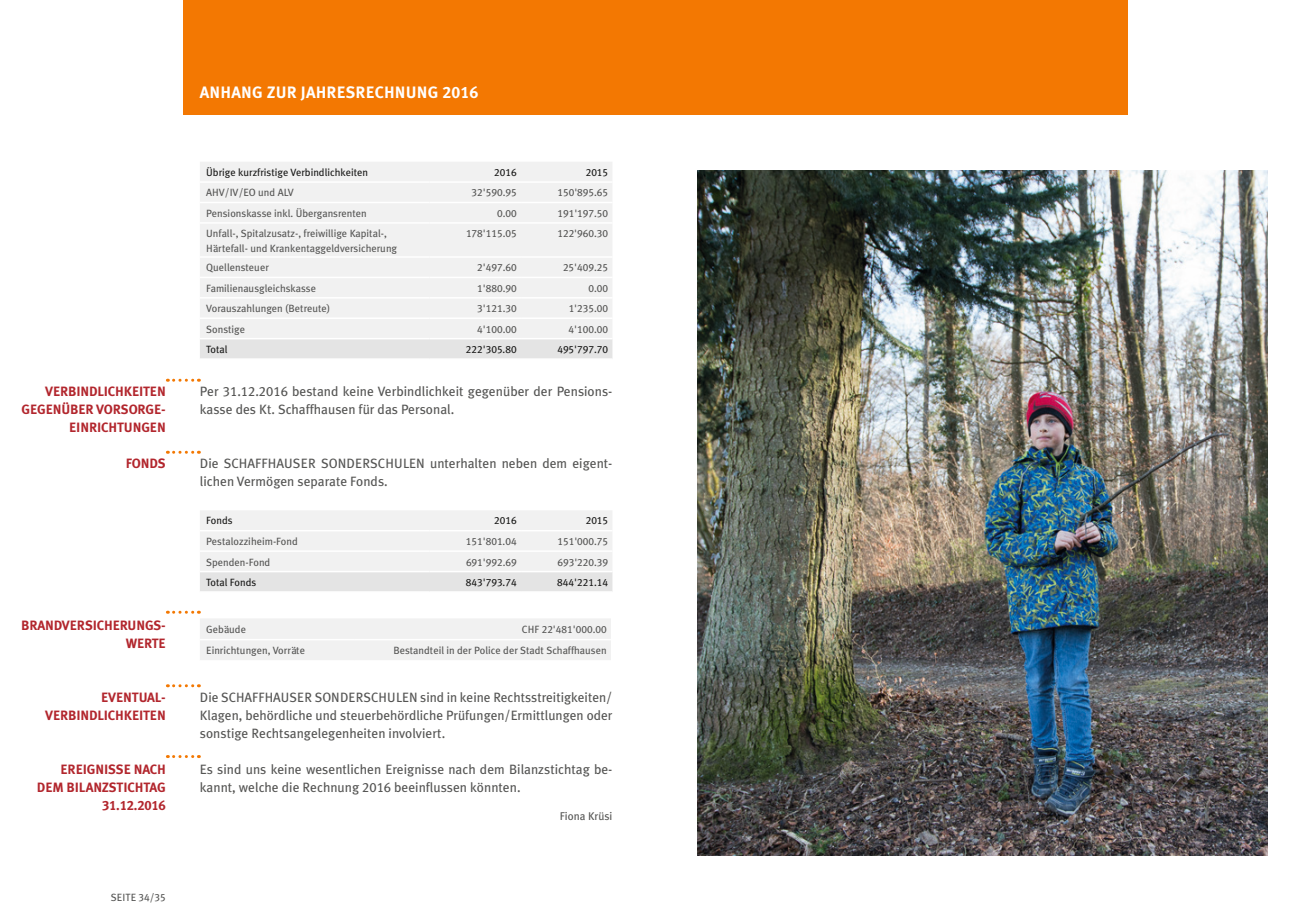
<style>
.page{position:relative;width:1310px;height:919px;background:#fff}
.page>*{position:absolute;margin:0;border:0;box-sizing:border-box;transform-origin:0 0}
.t1{font:700 16.5px "Meta Plus";letter-spacing:.01em;color:#fff}
.t2{font:13.5px/18px "Meta Plus";color:#555554}
.t3{font:700 13.5px/18px "Meta Plus";letter-spacing:-.01em;color:#b2262d;text-align:right}
.t4{font:13.5px "Meta Plus Bold Caps";letter-spacing:-.01em;color:#b2262d}
.t5{font:11.25px "Meta Plus";color:#555554}
.t6{font:10.5px/15px "Meta Plus";color:#555554}
.t7{font:10.5px "Meta Plus Book Caps";color:#555554}
.t8{font:10.5px "Meta Plus Book Caps";color:#191918}
.t9{font:10.5px "Meta Plus";color:#191918}
.s1{font-family:"Meta Plus Bold Caps";font-weight:400}
.s2{font-family:"Meta Plus Book Caps"}
</style>
<div class="page">
<div style="left:183px;top:0;width:944px;height:115px;background:#f37802"></div>
<svg style="left:174px;top:378px;width:25px;height:3px"></svg>
<svg style="left:174px;top:450px;width:25px;height:3px"></svg>
<svg style="left:174px;top:684px;width:25px;height:3px"></svg>
<svg style="left:174px;top:755px;width:25px;height:3px"></svg>
<div style="left:200px;top:162px;width:412px;height:176px;background:#f1f1f1"></div>
<div style="left:200px;top:339px;width:412px;height:19px;background:#e4e4e4"></div>
<hr style="left:200px;top:181px;width:229px;height:2px;background:#fff">
<hr style="left:429px;top:181px;width:92px;height:2px;background:#fff">
<hr style="left:521px;top:181px;width:91px;height:2px;background:#fff">
<hr style="left:200px;top:202px;width:229px;height:1px;background:#fff">
<hr style="left:429px;top:202px;width:92px;height:1px;background:#fff">
<hr style="left:521px;top:202px;width:91px;height:1px;background:#fff">
<hr style="left:200px;top:222px;width:229px;height:2px;background:#fff">
<hr style="left:429px;top:222px;width:92px;height:2px;background:#fff">
<hr style="left:521px;top:222px;width:91px;height:2px;background:#fff">
<hr style="left:200px;top:256px;width:229px;height:2px;background:#fff">
<hr style="left:429px;top:256px;width:92px;height:2px;background:#fff">
<hr style="left:521px;top:256px;width:91px;height:2px;background:#fff">
<hr style="left:200px;top:276px;width:229px;height:2px;background:#fff">
<hr style="left:429px;top:276px;width:92px;height:2px;background:#fff">
<hr style="left:521px;top:276px;width:91px;height:2px;background:#fff">
<hr style="left:200px;top:297px;width:229px;height:1px;background:#fff">
<hr style="left:429px;top:297px;width:92px;height:1px;background:#fff">
<hr style="left:521px;top:297px;width:91px;height:1px;background:#fff">
<hr style="left:200px;top:317px;width:229px;height:2px;background:#fff">
<hr style="left:429px;top:317px;width:92px;height:2px;background:#fff">
<hr style="left:521px;top:317px;width:91px;height:2px;background:#fff">
<svg style="left:200px;top:511px;width:412px;height:80px"></svg>
<hr style="left:200px;top:530px;width:229px;height:1px;background:#fff">
<hr style="left:429px;top:530px;width:92px;height:1px;background:#fff">
<hr style="left:521px;top:530px;width:91px;height:1px;background:#fff">
<hr style="left:200px;top:550px;width:229px;height:2px;background:#fff">
<hr style="left:429px;top:550px;width:92px;height:2px;background:#fff">
<hr style="left:521px;top:550px;width:91px;height:2px;background:#fff">
<hr style="left:200px;top:570px;width:229px;height:2px;background:#fff">
<hr style="left:429px;top:570px;width:92px;height:2px;background:#fff">
<hr style="left:521px;top:570px;width:91px;height:2px;background:#fff">
<svg style="left:174px;top:610px;width:437px;height:50px"></svg>
<hr style="left:200px;top:639px;width:154px;height:1px;background:#fff">
<hr style="left:354px;top:639px;width:257px;height:1px;background:#fff">
<img style="left:697px;top:170px;width:570px;height:685px">
<p class="t3" style="left:21px;top:382px;width:146px">VERBINDLICHKEITEN<br>GEGENÜBER VORSORGE-<br>EINRICHTUNGEN</p>
<p class="t3" style="left:126px;top:454px;width:42px">FONDS</p>
<p class="t3" style="left:21px;top:616px;width:146px">BRANDVERSICHERUNGS-<br>WERTE</p>
<p class="t3" style="left:45px;top:688px;width:122px">EVENTUAL-<br>VERBINDLICHKEITEN</p>
<p class="t3" style="left:37px;top:760px;width:130px">EREIGNISSE NACH<br>DEM BILANZSTICHTAG</p>
<p class="t4" style="left:102px;top:797px;width:65px">31.12.2016</p>
<p class="t7" style="left:111px;top:890px;width:57px">SEITE 34/35</p>
<p class="t1" style="left:200px;top:83px;width:280px">ANHANG ZUR JAHRESRECHNUNG <span class="s1">2016</span></p>
<p class="t9" style="left:206px;top:166px;width:163px">Übrige kurzfristige Verbindlichkeiten</p>
<p class="t8" style="left:494px;top:166px;width:24px">2016</p>
<p class="t8" style="left:586px;top:166px;width:24px">2015</p>
<p class="t6" style="left:206px;top:185px;width:89px">AHV/IV/EO und ALV</p>
<p class="t7" style="left:472px;top:187px;width:47px">32'590.95</p>
<p class="t7" style="left:557px;top:187px;width:52px">150'895.65</p>
<p class="t6" style="left:206px;top:205px;width:162px">Pensionskasse inkl. Übergansrenten</p>
<p class="t7" style="left:497px;top:207px;width:21px">0.00</p>
<p class="t7" style="left:557px;top:207px;width:52px">191'197.50</p>
<p class="t6" style="left:206px;top:225px;width:192px">Unfall-, Spitalzusatz-, freiwillige Kapital-,<br>Härtefall- und Krankentaggeldversicherung</p>
<p class="t7" style="left:466px;top:227px;width:52px">178'115.05</p>
<p class="t7" style="left:557px;top:227px;width:52px">122'960.30</p>
<p class="t6" style="left:206px;top:260px;width:64px">Quellensteuer</p>
<p class="t7" style="left:477px;top:261px;width:41px">2'497.60</p>
<p class="t7" style="left:563px;top:261px;width:47px">25'409.25</p>
<p class="t6" style="left:206px;top:280px;width:111px">Familienausgleichskasse</p>
<p class="t7" style="left:477px;top:282px;width:41px">1'880.90</p>
<p class="t7" style="left:588px;top:282px;width:21px">0.00</p>
<p class="t6" style="left:206px;top:301px;width:126px">Vorauszahlungen (Betreute)</p>
<p class="t7" style="left:477px;top:302px;width:41px">3'121.30</p>
<p class="t7" style="left:569px;top:302px;width:41px">1'235.00</p>
<p class="t6" style="left:206px;top:321px;width:40px">Sonstige</p>
<p class="t7" style="left:477px;top:323px;width:41px">4'100.00</p>
<p class="t7" style="left:568px;top:323px;width:41px">4'100.00</p>
<p class="t9" style="left:206px;top:343px;width:23px">Total</p>
<p class="t8" style="left:466px;top:343px;width:52px">222'305.80</p>
<p class="t8" style="left:557px;top:343px;width:52px">495'797.70</p>
<p class="t2" style="left:200px;top:382px;width:414px">Per <span class="s2">31.12.2016</span> bestand keine Verbindlichkeit gegenüber der Pensions&shy;kasse des Kt. Schaffhausen für das Personal.</p>
<p class="t2" style="left:200px;top:454px;width:414px">Die SCHAFFHAUSER SONDERSCHULEN unterhalten neben dem eigent&shy;lichen Vermögen separate Fonds.</p>
<p class="t9" style="left:206px;top:514px;width:28px">Fonds</p>
<p class="t8" style="left:494px;top:514px;width:24px">2016</p>
<p class="t8" style="left:586px;top:514px;width:24px">2015</p>
<p class="t6" style="left:206px;top:533px;width:93px">Pestalozziheim-Fond</p>
<p class="t7" style="left:466px;top:535px;width:52px">151'801.04</p>
<p class="t7" style="left:557px;top:535px;width:52px">151'000.75</p>
<p class="t6" style="left:206px;top:554px;width:66px">Spenden-Fond</p>
<p class="t7" style="left:466px;top:555px;width:52px">691'992.69</p>
<p class="t7" style="left:557px;top:555px;width:52px">693'220.39</p>
<p class="t9" style="left:206px;top:576px;width:52px">Total Fonds</p>
<p class="t8" style="left:466px;top:576px;width:52px">843'793.74</p>
<p class="t8" style="left:557px;top:576px;width:52px">844'221.14</p>
<p class="t6" style="left:206px;top:621px;width:41px">Gebäude</p>
<p class="t7" style="left:522px;top:623px;width:86px">CHF 22'481'000.00</p>
<p class="t6" style="left:206px;top:643px;width:100px">Einrichtungen, Vorräte</p>
<p class="t6" style="left:393px;top:643px;width:215px">Bestandteil in der Police der Stadt Schaffhausen</p>
<p class="t2" style="left:200px;top:688px;width:414px;text-align:justify">Die SCHAFFHAUSER SONDERSCHULEN sind in keine Rechtsstreitigkeiten/ Klagen, behördliche und steuerbehördliche Prüfungen/Ermittlungen oder sonstige Rechtsangelegenheiten involviert.</p>
<p class="t2" style="left:200px;top:760px;width:414px">Es sind uns keine wesentlichen Ereignisse nach dem Bilanzstichtag be&shy;kannt, welche die Rechnung <span class="s2">2016</span> beeinflussen könnten.</p>
<p class="t5" style="left:560px;top:809px;width:54px">Fiona Krüsi</p>
</div>
